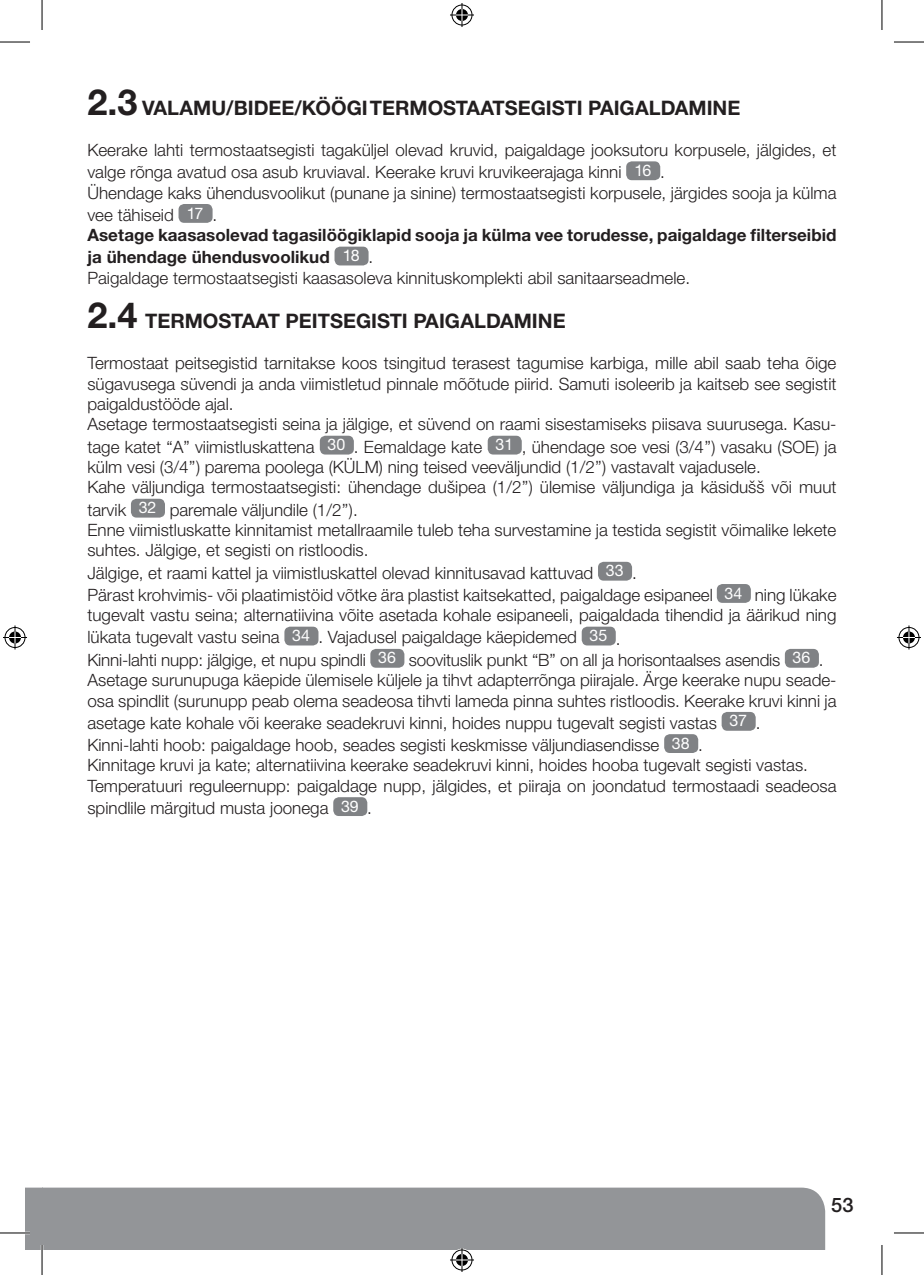
<style>
.page{position:relative;width:924px;height:1275px;background:#fff}
.page>*{position:absolute;margin:0;border:0;box-sizing:border-box;transform-origin:0 0}
.t1{font:700 20px "Helvetica Neue CE";color:#231f20}
.t2{font:500 20px "Helvetica Neue CE";color:#231f20}
.t3{font:300 17px/20.4px "Helvetica Neue CE";color:#231f20}
.t4{font:700 17px/22.2px "Helvetica Neue CE";color:#231f20}
.s1{font-size:36px}
.s2{font-weight:400;font-size:16px;color:#fff}
.s3{font-weight:300}
</style>
<div class="page">
<svg style="left:25px;top:1187px;width:17px;height:63px"></svg>
<div style="left:42px;top:1187px;width:782px;height:63px;background:#939598"></div>
<div style="left:626px;top:161px;width:34px;height:19px;background:#808285;border-radius:6px"></div>
<div style="left:178px;top:204px;width:34px;height:19px;background:#808285;border-radius:6px"></div>
<div style="left:334px;top:247px;width:34px;height:18px;background:#808285;border-radius:6px"></div>
<div style="left:319px;top:436px;width:35px;height:18px;background:#808285;border-radius:6px"></div>
<div style="left:487px;top:436px;width:34px;height:18px;background:#808285;border-radius:6px"></div>
<div style="left:131px;top:499px;width:34px;height:18px;background:#808285;border-radius:6px"></div>
<div style="left:597px;top:562px;width:34px;height:18px;background:#808285;border-radius:6px"></div>
<div style="left:716px;top:584px;width:34px;height:19px;background:#808285;border-radius:6px"></div>
<div style="left:284px;top:626px;width:34px;height:19px;background:#808285;border-radius:6px"></div>
<div style="left:581px;top:626px;width:34px;height:19px;background:#808285;border-radius:6px"></div>
<div style="left:370px;top:649px;width:34px;height:18px;background:#808285;border-radius:6px"></div>
<div style="left:784px;top:649px;width:34px;height:18px;background:#808285;border-radius:6px"></div>
<div style="left:721px;top:712px;width:34px;height:19px;background:#808285;border-radius:6px"></div>
<div style="left:664px;top:734px;width:34px;height:19px;background:#808285;border-radius:6px"></div>
<div style="left:333px;top:797px;width:34px;height:19px;background:#808285;border-radius:6px"></div>
<hr style="left:0;top:1231px;width:30px;height:3px;background:#fff">
<hr style="left:41px;top:1245px;width:2px;height:30px;background:#fff">
<hr style="left:0;top:42px;width:30px;height:1px;background:#000">
<hr style="left:893px;top:42px;width:30px;height:1px;background:#000">
<hr style="left:0;top:1232px;width:30px;height:1px;background:#000">
<hr style="left:893px;top:1232px;width:30px;height:1px;background:#000">
<hr style="left:42px;top:0;width:1px;height:30px;background:#000">
<hr style="left:42px;top:1245px;width:1px;height:30px;background:#000">
<hr style="left:881px;top:0;width:1px;height:30px;background:#000">
<hr style="left:881px;top:1245px;width:1px;height:30px;background:#000">
<svg style="left:450px;top:3px;width:24px;height:24px"></svg>
<svg style="left:450px;top:1248px;width:24px;height:24px"></svg>
<svg style="left:3px;top:625px;width:24px;height:24px"></svg>
<svg style="left:897px;top:625px;width:23px;height:24px"></svg>
<p class="t1" style="left:87px;top:96px;width:654px"><span class="s1">2.3</span> VALAMU/BIDEE/KÖÖGI TERMOSTAATSEGISTI PAIGALDAMINE</p>
<p class="t3" style="left:87px;top:139px;width:750px;line-height:22.2px">Keerake lahti termostaatsegisti tagaküljel olevad kruvid, paigaldage jooksutoru korpusele, jälgides, et valge rõnga avatud osa asub kruviaval. Keerake kruvi kruvikeerajaga kinni <span class="s2">16</span> .</p>
<p class="t3" style="left:87px;top:181px;width:750px;line-height:22.2px">Ühendage kaks ühendusvoolikut (punane ja sinine) termostaatsegisti korpusele, järgides sooja ja külma vee tähiseid <span class="s2">17</span> .</p>
<p class="t4" style="left:87px;top:224px;width:750px">Asetage kaasasolevad tagasilöögiklapid sooja ja külma vee torudesse, paigaldage filterseibid ja ühendage ühendusvoolikud <span class="s2">18</span> <span class="s3">.</span></p>
<p class="t3" style="left:87px;top:267px;width:604px">Paigaldage termostaatsegisti kaasasoleva kinnituskomplekti abil sanitaarseadmele.</p>
<p class="t1" style="left:87px;top:309px;width:479px"><span class="s1">2.4</span> TERMOSTAAT PEITSEGISTI PAIGALDAMINE</p>
<p class="t3" style="left:87px;top:353px;width:750px">Termostaat peitsegistid tarnitakse koos tsingitud terasest tagumise karbiga, mille abil saab teha õige sügavusega süvendi ja anda viimistletud pinnale mõõtude piirid. Samuti isoleerib ja kaitseb see segistit paigaldustööde ajal.<br>Asetage termostaatsegisti seina ja jälgige, et süvend on raami sisestamiseks piisava suurusega. Kasu-</p>
<p class="t3" style="left:87px;top:436px;width:750px">tage katet “A” viimistluskattena <span class="s2">30</span> . Eemaldage kate <span class="s2">31</span> , ühendage soe vesi (3/4’’) vasaku (SOE) ja külm vesi (3/4’’) parema poolega (KÜLM) ning teised veeväljundid (1/2’’) vastavalt vajadusele.<br>Kahe väljundiga termostaatsegisti: ühendage dušipea (1/2’’) ülemise väljundiga ja käsidušš või muut</p>
<p class="t3" style="left:87px;top:499px;width:750px">tarvik <span class="s2">32</span> paremale väljundile (1/2’’).<br>Enne viimistluskatte kinnitamist metallraamile tuleb teha survestamine ja testida segistit võimalike lekete suhtes. Jälgige, et segisti on ristloodis.</p>
<p class="t3" style="left:87px;top:561px;width:750px;line-height:22.2px">Jälgige, et raami kattel ja viimistluskattel olevad kinnitusavad kattuvad <span class="s2">33</span> .<br>Pärast krohvimis- või plaatimistöid võtke ära plastist kaitsekatted, paigaldage esipaneel <span class="s2">34</span> ning lükake</p>
<p class="t3" style="left:87px;top:604px;width:750px;line-height:22.2px">tugevalt vastu seina; alternatiivina võite asetada kohale esipaneeli, paigaldada tihendid ja äärikud ning lükata tugevalt vastu seina <span class="s2">34</span> . Vajadusel paigaldage käepidemed <span class="s2">35</span> .<br>Kinni-lahti nupp: jälgige, et nupu spindli <span class="s2">36</span> soovituslik punkt “B” on all ja horisontaalses asendis <span class="s2">36</span> .</p>
<p class="t3" style="left:87px;top:670px;width:750px">Asetage surunupuga käepide ülemisele küljele ja tihvt adapterrõnga piirajale. Ärge keerake nupu seade&shy;osa spindlit (surunupp peab olema seadeosa tihvti lameda pinna suhtes ristloodis. Keerake kruvi kinni ja</p>
<p class="t3" style="left:87px;top:711px;width:674px;line-height:22.2px">asetage kate kohale või keerake seadekruvi kinni, hoides nuppu tugevalt segisti vastas <span class="s2">37</span> .<br>Kinni-lahti hoob: paigaldage hoob, seades segisti keskmisse väljundiasendisse <span class="s2">38</span> .</p>
<p class="t3" style="left:87px;top:755px;width:750px">Kinnitage kruvi ja kate; alternatiivina keerake seadekruvi kinni, hoides hooba tugevalt segisti vastas.<br>Temperatuuri reguleernupp: paigaldage nupp, jälgides, et piiraja on joondatud termostaadi seadeosa</p>
<p class="t3" style="left:87px;top:797px;width:286px">spindlile märgitud musta joonega <span class="s2">39</span> .</p>
<p class="t2" style="left:830px;top:1192px;width:24px">53</p>
</div>
